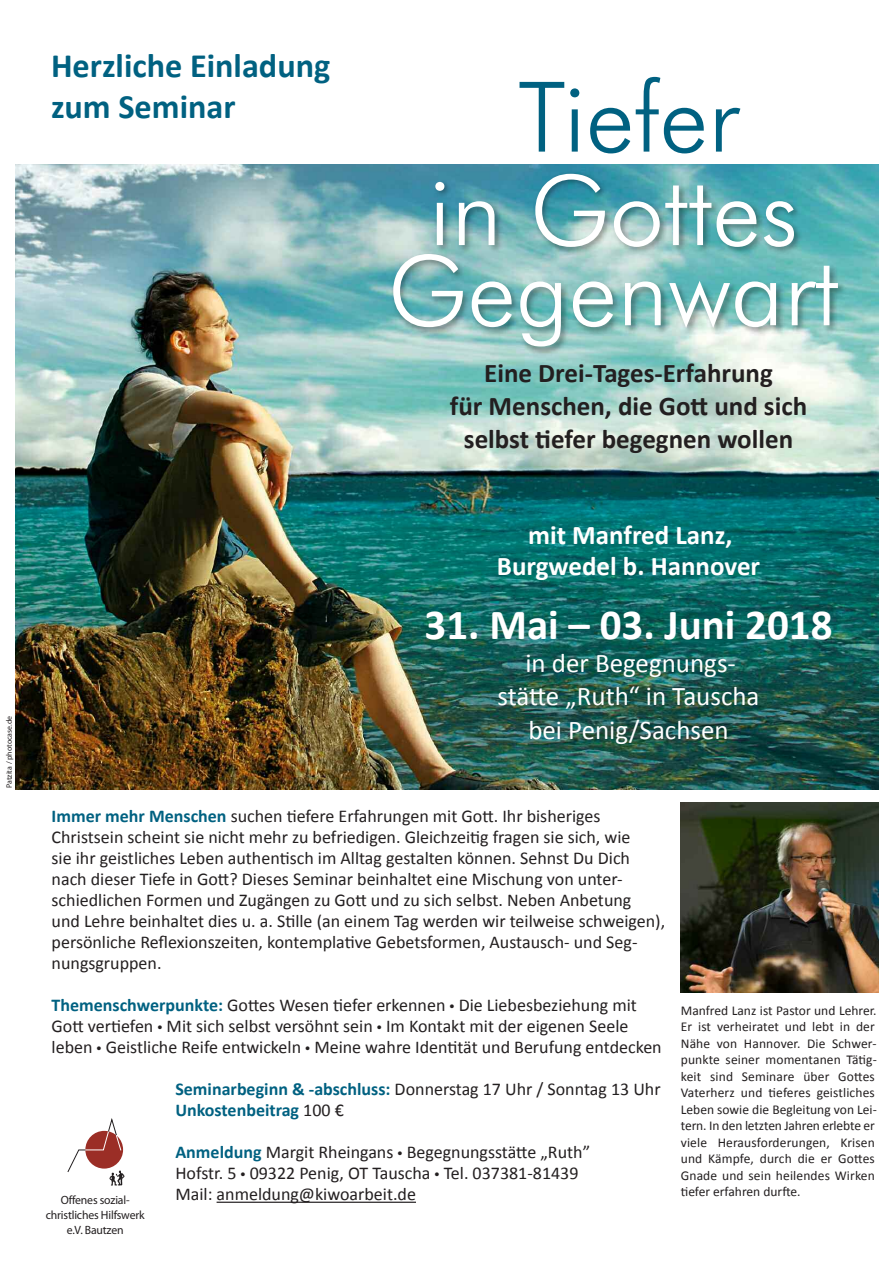
<style>
.page{position:relative;width:893px;height:1263px;background:#fff}
.page>*{position:absolute;margin:0;border:0;box-sizing:border-box;transform-origin:0 0}
.t1{font:300 97.5px/80.2px "Futura BT";color:#fff;text-align:center}
.t2{font:300 97.5px "Futura BT";color:#006181}
.t3{font:700 43.05px "Calibri";color:#fff}
.t4{font:700 34.2px/41.7px "Calibri";color:#006181}
.t5{font:700 27px/33.2px "Calibri";color:#231f20;text-align:center}
.t6{font:27px/33.2px "Calibri";color:#fff;text-align:center}
.t7{font:700 27px/32px "Calibri";color:#fff;text-align:center}
.t8{font:18px/21px "Calibri";color:#231f20}
.t9{font:700 18px/21px "Calibri";color:#006181}
.t10{font:13.5px/16.5px "Calibri";letter-spacing:.01em;color:#231f20}
.t11{font:12px/14.9px "Myriad Pro";letter-spacing:-.015em;color:#231f20;text-align:center}
.t12{font:7.95px "Myriad Pro";color:#231f20}
.s1{font-weight:700;color:#006181}
.s2{font-family:"Myriad Pro"}
.s3{font-weight:400;color:#231f20}
</style>
<div class="page">
<hr style="left:217px;top:1201px;width:199px;height:2px;background:#231f20">
<svg style="left:67px;top:1118px;width:58px;height:68px"></svg>
<img style="left:15px;top:164px;width:863px;height:625px">
<img style="left:334px;top:164px;width:545px;height:209px">
<img style="left:680px;top:802px;width:199px;height:190px">
<p class="t12" style="left:6px;top:788px;width:74px;rotate:-90deg">Patzita / photocase.de</p>
<h3 class="t4" style="left:51px;top:47px;width:281px">Herzliche Einladung zum Seminar</h3>
<h1 class="t2" style="left:518px;top:58px;width:223px">Tiefer</h1>
<h1 class="t1" style="left:388px;top:169px;width:452px">in Gottes<br>Gegenwart</h1>
<h3 class="t5" style="left:450px;top:358px;width:359px">Eine Drei-Tages-Erfahrung<br>für Menschen, die Gott und sich selbst tiefer begegnen wollen</h3>
<h3 class="t7" style="left:497px;top:521px;width:265px">mit Manfred Lanz,<br>Burgwedel b. Hannover</h3>
<h2 class="t3" style="left:425px;top:607px;width:409px">31. Mai – 03. Juni 2018</h2>
<h3 class="t6" style="left:497px;top:649px;width:264px">in der Begegnungs&shy;stätte „Ruth“ in Tauscha bei Penig/Sachsen</h3>
<p class="t8" style="left:52px;top:807px;width:615px"><span class="s1">Immer mehr Menschen</span> suchen tiefere Erfahrungen mit Gott. Ihr bisheriges Christsein scheint sie nicht mehr zu befriedigen. Gleichzeitig fragen sie sich, wie<br>sie ihr geistliches Leben authentisch im Alltag gestalten können. Sehnst Du Dich nach dieser Tiefe in Gott? Dieses Seminar beinhaltet eine Mischung von unter&shy;schiedlichen Formen und Zugängen zu Gott und zu sich selbst. Neben Anbetung<br>und Lehre beinhaltet dies u. a. Stille (an einem Tag werden wir teilweise schweigen), persönliche Reflexionszeiten, kontemplative Gebetsformen, Austausch- und Seg&shy;nungsgruppen.</p>
<p class="t8" style="left:52px;top:996px;width:612px"><span class="s1">Themenschwerpunkte:</span> Gottes Wesen tiefer erkennen <span class="s2">•</span> Die Liebesbeziehung mit<br>Gott vertiefen <span class="s2">•</span> Mit sich selbst versöhnt sein <span class="s2">•</span> Im Kontakt mit der eigenen Seele leben <span class="s2">•</span> Geistliche Reife entwickeln <span class="s2">•</span> Meine wahre Identität und Berufung entdecken</p>
<p class="t9" style="left:175px;top:1080px;width:487px">Seminarbeginn &amp; -abschluss: <span class="s3">Donnerstag 17 Uhr / Sonntag 13 Uhr<br></span>Unkostenbeitrag <span class="s3">100 €</span></p>
<p class="t8" style="left:175px;top:1143px;width:416px"><span class="s1">Anmeldung</span> Margit Rheingans <span class="s2">•</span> Begegnungsstätte „Ruth”<br>Hofstr. 5 <span class="s2">•</span> 09322 Penig, OT Tauscha <span class="s2">•</span> Tel. 037381-81439<br>Mail: anmeldung@kiwoarbeit.de</p>
<p class="t11" style="left:46px;top:1193px;width:100px">Offenes sozial&shy;christliches Hilfswerk e.V. Bautzen</p>
<p class="t10" style="left:681px;top:1003px;width:198px">Manfred Lanz ist Pastor und Lehrer.<br>Er ist verheiratet und lebt in der<br>Nähe von Hannover. Die Schwer&shy;punkte seiner momentanen Tätig&shy;keit sind Seminare über Gottes<br>Vaterherz und tieferes geistliches<br>Leben sowie die Begleitung von Lei&shy;tern. In den letzten Jahren erlebte er viele Herausforderungen, Krisen und Kämpfe, durch die er Gottes<br>Gnade und sein heilendes Wirken tiefer erfahren durfte.</p>
</div>
